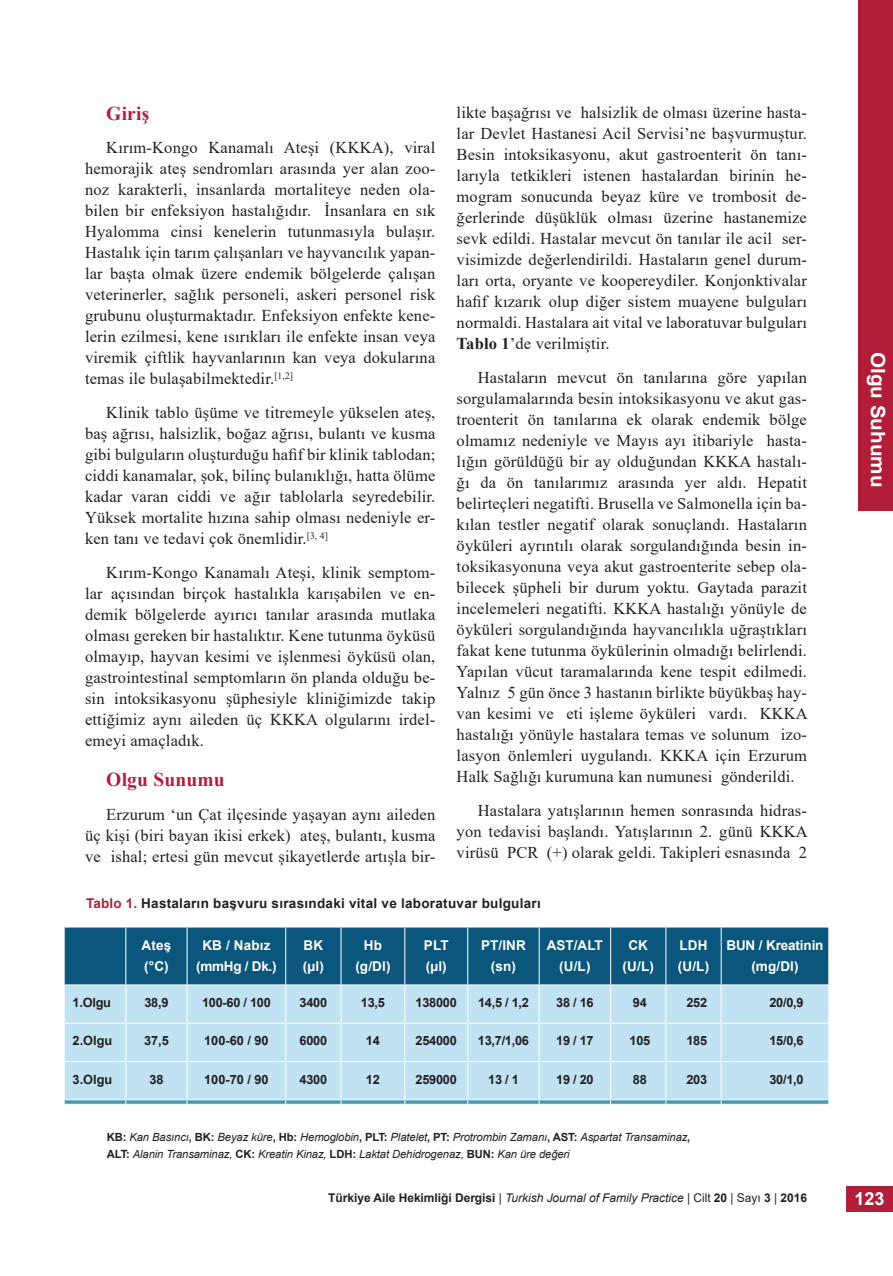
<style>
.page{position:relative;width:893px;height:1276px;background:#fff}
.page>*{position:absolute;margin:0;border:0;box-sizing:border-box;transform-origin:0 0}
.t1{font:700 19.5px "Times New Roman";letter-spacing:.01em;color:#b21e3a}
.t2{font:700 19.5px "Arial";color:#fff;scale:1.06 1}
.t3{font:700 18px "Arial";color:#fff}
.t4{font:16.5px/21px "Times New Roman";letter-spacing:.01em;color:#231f20;text-align:justify}
.t5{font:700 13.5px/21px "Arial";letter-spacing:.01em;color:#fff;text-align:center}
.t6{font:700 13.5px "Arial";letter-spacing:.02em;color:#231f20}
.t7{font:700 13.5px/21px "Arial";letter-spacing:-.01em;color:#fff;text-align:center}
.t8{font:700 12.75px "Arial";letter-spacing:-.02em;color:#231f20}
.t9{font:700 12px "Arial";letter-spacing:-.005em;color:#231f20}
.t10{font:italic 11.25px/16.5px "Arial";letter-spacing:-.01em;color:#231f20}
.s1{font-weight:700}
.s2{color:#b21e3a}
.s3{font-weight:700;font-style:normal}
.s4{font-weight:400}
.s5{font-weight:400;font-style:italic}
</style>
<div class="page">
<div style="left:846px;top:1186px;width:47px;height:26px;background:#b21e3a"></div>
<div style="left:859px;top:0;width:34px;height:510px;background:#b21e3a"></div>
<svg style="left:64px;top:927px;width:765px;height:177px;background:#87b5cb"></svg>
<p class="t1" style="left:106px;top:99px;width:45px">Giriş</p>
<p class="t4" style="left:85px;top:137px;width:352px;text-indent:21px">Kırım-Kongo Kanamalı Ateşi (KKKA), viral hemorajik ateş sendromları arasında yer alan zoo&shy;noz karakterli, insanlarda mortaliteye neden ola&shy;bilen bir enfeksiyon hastalığıdır. İnsanlara en sık Hyalomma cinsi kenelerin tutunmasıyla bulaşır.<br>Hastalık için tarım çalışanları ve hayvancılık yapan&shy;lar başta olmak üzere endemik bölgelerde çalışan veterinerler, sağlık personeli, askeri personel risk grubunu oluşturmaktadır. Enfeksiyon enfekte kene&shy;lerin ezilmesi, kene ısırıkları ile enfekte insan veya viremik çiftlik hayvanlarının kan veya dokularına temas ile bulaşabilmektedir.<sup>[1,2]</sup></p>
<p class="t4" style="left:85px;top:401px;width:352px;text-indent:21px">Klinik tablo üşüme ve titremeyle yükselen ateş, baş ağrısı, halsizlik, boğaz ağrısı, bulantı ve kusma gibi bulguların oluşturduğu hafif bir klinik tablodan; ciddi kanamalar, şok, bilinç bulanıklığı, hatta ölüme kadar varan ciddi ve ağır tablolarla seyredebilir.<br>Yüksek mortalite hızına sahip olması nedeniyle er&shy;ken tanı ve tedavi çok önemlidir.<sup>[3,</sup> <sup>4]</sup></p>
<p class="t4" style="left:85px;top:561px;width:352px;text-indent:21px">Kırım-Kongo Kanamalı Ateşi, klinik semptom&shy;lar açısından birçok hastalıkla karışabilen ve en&shy;demik bölgelerde ayırıcı tanılar arasında mutlaka olması gereken bir hastalıktır. Kene tutunma öyküsü olmayıp, hayvan kesimi ve işlenmesi öyküsü olan, gastrointestinal semptomların ön planda olduğu be&shy;sin intoksikasyonu şüphesiyle kliniğimizde takip ettiğimiz aynı aileden üç KKKA olgularını irdel&shy;emeyi amaçladık.</p>
<p class="t1" style="left:106px;top:765px;width:120px">Olgu Sunumu</p>
<p class="t4" style="left:85px;top:803px;width:352px;text-indent:21px">Erzurum ‘un Çat ilçesinde yaşayan aynı aileden üç kişi (biri bayan ikisi erkek) ateş, bulantı, kusma ve ishal; ertesi gün mevcut şikayetlerde artışla bir-</p>
<p class="t4" style="left:457px;top:101px;width:352px">likte başağrısı ve halsizlik de olması üzerine hasta&shy;lar Devlet Hastanesi Acil Servisi’ne başvurmuştur.<br>Besin intoksikasyonu, akut gastroenterit ön tanı&shy;larıyla tetkikleri istenen hastalardan birinin he&shy;mogram sonucunda beyaz küre ve trombosit de&shy;ğerlerinde düşüklük olması üzerine hastanemize sevk edildi. Hastalar mevcut ön tanılar ile acil ser&shy;visimizde değerlendirildi. Hastaların genel durum&shy;ları orta, oryante ve koopereydiler. Konjonktivalar hafif kızarık olup diğer sistem muayene bulguları normaldi. Hastalara ait vital ve laboratuvar bulguları <span class="s1">Tablo 1</span>’de verilmiştir.</p>
<p class="t4" style="left:457px;top:366px;width:353px;text-indent:21px">Hastaların mevcut ön tanılarına göre yapılan sorgulamalarında besin intoksikasyonu ve akut gas&shy;troenterit ön tanılarına ek olarak endemik bölge olmamız nedeniyle ve Mayıs ayı itibariyle hasta&shy;lığın görüldüğü bir ay olduğundan KKKA hastalı&shy;ğı da ön tanılarımız arasında yer aldı. Hepatit belirteçleri negatifti. Brusella ve Salmonella için ba&shy;kılan testler negatif olarak sonuçlandı. Hastaların öyküleri ayrıntılı olarak sorgulandığında besin in&shy;toksikasyonuna veya akut gastroenterite sebep ola&shy;bilecek şüpheli bir durum yoktu. Gaytada parazit incelemeleri negatifti. KKKA hastalığı yönüyle de öyküleri sorgulandığında hayvancılıkla uğraştıkları fakat kene tutunma öykülerinin olmadığı belirlendi.<br>Yapılan vücut taramalarında kene tespit edilmedi.<br>Yalnız 5 gün önce 3 hastanın birlikte büyükbaş hay&shy;van kesimi ve eti işleme öyküleri vardı. KKKA hastalığı yönüyle hastalara temas ve solunum izo&shy;lasyon önlemleri uygulandı. KKKA için Erzurum Halk Sağlığı kurumuna kan numunesi gönderildi.</p>
<p class="t4" style="left:457px;top:799px;width:353px;text-indent:21px">Hastalara yatışlarının hemen sonrasında hidras&shy;yon tedavisi başlandı. Yatışlarının 2. günü KKKA virüsü PCR (+) olarak geldi. Takipleri esnasında 2</p>
<p class="t6" style="left:86px;top:893px;width:456px"><span class="s2">Tablo 1.</span> Hastaların başvuru sırasındaki vital ve laboratuvar bulguları</p>
<p class="t5" style="left:142px;top:934px;width:31px;text-align:left">Ateş (°C)</p>
<p class="t5" style="left:196px;top:934px;width:82px">KB / Nabız (mmHg / Dk.)</p>
<p class="t5" style="left:303px;top:934px;width:22px;text-align:left">BK (µl)</p>
<p class="t5" style="left:355px;top:934px;width:37px">Hb (g/Dl)</p>
<p class="t5" style="left:424px;top:934px;width:26px;text-align:left">PLT (µl)</p>
<p class="t5" style="left:481px;top:934px;width:46px">PT/INR (sn)</p>
<p class="t5" style="left:547px;top:934px;width:57px">AST/ALT (U/L)</p>
<p class="t5" style="left:623px;top:934px;width:33px">CK (U/L)</p>
<p class="t5" style="left:678px;top:934px;width:33px;text-align:left">LDH (U/L)</p>
<p class="t7" style="left:726px;top:934px;width:99px">BUN / Kreatinin (mg/Dl)</p>
<p class="t8" style="left:73px;top:993px;width:40px">1.Olgu</p>
<p class="t8" style="left:144px;top:993px;width:26px">38,9</p>
<p class="t8" style="left:202px;top:993px;width:70px">100-60 / 100</p>
<p class="t8" style="left:300px;top:993px;width:29px">3400</p>
<p class="t8" style="left:361px;top:993px;width:26px">13,5</p>
<p class="t8" style="left:416px;top:993px;width:43px">138000</p>
<p class="t8" style="left:478px;top:993px;width:52px">14,5 / 1,2</p>
<p class="t8" style="left:556px;top:993px;width:39px">38 / 16</p>
<p class="t8" style="left:633px;top:993px;width:15px">94</p>
<p class="t8" style="left:686px;top:993px;width:22px">252</p>
<p class="t8" style="left:769px;top:993px;width:36px">20/0,9</p>
<p class="t8" style="left:73px;top:1031px;width:41px">2.Olgu</p>
<p class="t8" style="left:144px;top:1031px;width:26px">37,5</p>
<p class="t8" style="left:204px;top:1031px;width:66px">100-60 / 90</p>
<p class="t8" style="left:300px;top:1031px;width:29px">6000</p>
<p class="t8" style="left:366px;top:1031px;width:15px">14</p>
<p class="t8" style="left:416px;top:1031px;width:43px">254000</p>
<p class="t8" style="left:478px;top:1031px;width:53px">13,7/1,06</p>
<p class="t8" style="left:556px;top:1031px;width:39px">19 / 17</p>
<p class="t8" style="left:629px;top:1031px;width:22px">105</p>
<p class="t8" style="left:686px;top:1031px;width:22px">185</p>
<p class="t8" style="left:769px;top:1031px;width:36px">15/0,6</p>
<p class="t8" style="left:73px;top:1070px;width:41px">3.Olgu</p>
<p class="t8" style="left:149px;top:1070px;width:16px">38</p>
<p class="t8" style="left:204px;top:1070px;width:66px">100-70 / 90</p>
<p class="t8" style="left:300px;top:1070px;width:29px">4300</p>
<p class="t8" style="left:366px;top:1070px;width:15px">12</p>
<p class="t8" style="left:416px;top:1070px;width:43px">259000</p>
<p class="t8" style="left:488px;top:1070px;width:32px">13 / 1</p>
<p class="t8" style="left:556px;top:1070px;width:39px">19 / 20</p>
<p class="t8" style="left:633px;top:1070px;width:15px">88</p>
<p class="t8" style="left:686px;top:1070px;width:22px">203</p>
<p class="t8" style="left:769px;top:1070px;width:36px">30/1,0</p>
<p class="t10" style="left:107px;top:1129px;width:585px"><span class="s3">KB:</span> Kan Basıncı<span class="s3">, BK:</span> Beyaz küre<span class="s3">, Hb:</span> Hemoglobin<span class="s3">, PLT:</span> Platelet<span class="s3">, PT:</span> Protrombin Zamanı<span class="s3">, AST:</span> Aspartat Transaminaz<span class="s3">,<br>ALT:</span> Alanin Transaminaz, <span class="s3">CK:</span> Kreatin Kinaz, <span class="s3">LDH:</span> Laktat Dehidrogenaz, <span class="s3">BUN:</span> Kan üre değeri</p>
<p class="t2" style="left:892px;top:352px;width:129px;rotate:90deg">Olgu Suhumu</p>
<p class="t9" style="left:328px;top:1189px;width:480px">Türkiye Aile Hekimliği Dergisi <span class="s4">|</span> <span class="s5">Turkish Journal of Family Practice</span> <span class="s4">| Cilt</span> 20 <span class="s4">| Sayı</span> 3 <span class="s4">|</span> 2016</p>
<p class="t3" style="left:855px;top:1186px;width:32px">123</p>
</div>
